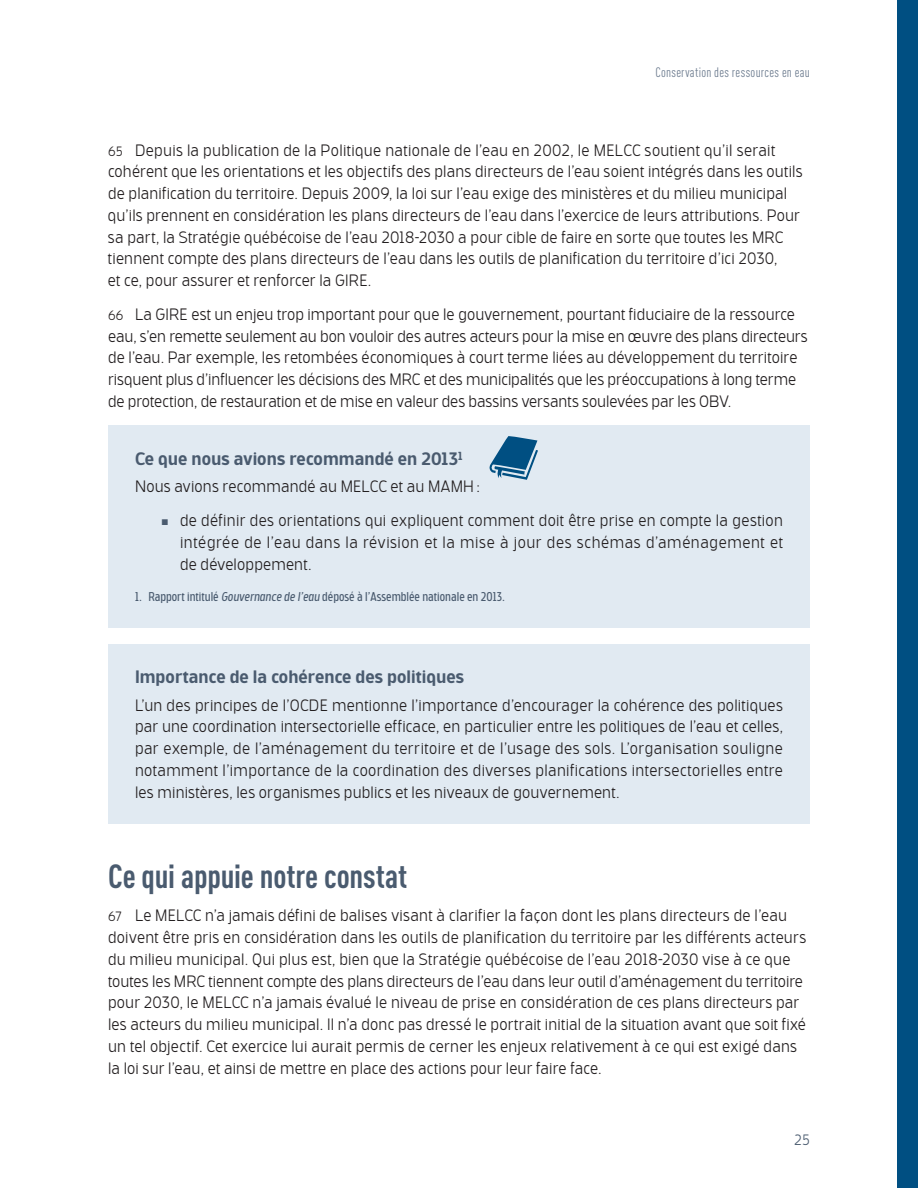
<style>
.page{position:relative;width:918px;height:1188px;background:#fff}
.page>*{position:absolute;margin:0;border:0;box-sizing:border-box;transform-origin:0 0}
.t1{font:700 condensed 33px "DIN Offc";letter-spacing:-.005em;color:#4a5b6f}
.t2{font:500 18px "Bosphorus 50 Normal 54";color:#4a5b6f}
.t3{font:300 16.5px/21.8px "Bosphorus 50 Normal 52";letter-spacing:.01em;color:#231f20}
.t4{font:300 15px "Bosphorus 50 Normal 52";color:#4a5b6f}
.t5{font:condensed 13.5px "DIN Offc";letter-spacing:.025em;color:#6d7c8f}
.t6{font:12.75px "Bosphorus 40 Condensed 43";color:#4a5b6f}
.s1{font-size:13.5px}
.s2{color:#4a5b6f}
.s3{font-style:italic}
</style>
<div class="page">
<div style="left:108px;top:426px;width:702px;height:55px;background:#e1eaf2"></div>
<div style="left:108px;top:468px;width:702px;height:40px;background:#e1eaf2"></div>
<div style="left:108px;top:502px;width:702px;height:84px;background:#e1eaf2"></div>
<div style="left:108px;top:579px;width:702px;height:49px;background:#e1eaf2"></div>
<div style="left:108px;top:644px;width:702px;height:55px;background:#e1eaf2"></div>
<div style="left:108px;top:686px;width:702px;height:138px;background:#e1eaf2"></div>
<svg style="left:489px;top:436px;width:49px;height:44px"></svg>
<div style="left:897px;top:0;width:21px;height:1188px;background:#004f82"></div>
<p class="t5" style="left:655px;top:65px;width:156px">Conservation des ressources en eau</p>
<p class="t3" style="left:108px;top:139px;width:696px"><span class="s1">65</span> Depuis la publication de la Politique nationale de l’eau en 2002, le MELCC soutient qu’il serait cohérent que les orientations et les objectifs des plans directeurs de l’eau soient intégrés dans les outils de planification du territoire. Depuis 2009, la loi sur l’eau exige des ministères et du milieu municipal qu’ils prennent en considération les plans directeurs de l’eau dans l’exercice de leurs attributions. Pour sa part, la Stratégie québécoise de l’eau 2018-2030 a pour cible de faire en sorte que toutes les MRC tiennent compte des plans directeurs de l’eau dans les outils de planification du territoire d’ici 2030,<br>et ce, pour assurer et renforcer la GIRE.</p>
<p class="t3" style="left:108px;top:304px;width:701px"><span class="s1">66</span> La GIRE est un enjeu trop important pour que le gouvernement, pourtant fiduciaire de la ressource eau, s’en remette seulement au bon vouloir des autres acteurs pour la mise en œuvre des plans directeurs de l’eau. Par exemple, les retombées économiques à court terme liées au développement du territoire risquent plus d’influencer les décisions des MRC et des municipalités que les préoccupations à long terme de protection, de restauration et de mise en valeur des bassins versants soulevées par les OBV.</p>
<p class="t2" style="left:135px;top:447px;width:330px">Ce que nous avions recommandé en 2013<sup>1</sup></p>
<p class="t3" style="left:135px;top:476px;width:346px">Nous avions recommandé au MELCC et au MAMH:</p>
<p class="t3" style="left:180px;top:510px;width:605px;text-align:justify;text-indent:-18px"><span class="s2">■</span> de définir des orientations qui expliquent comment doit être prise en compte la gestion intégrée de l’eau dans la révision et la mise à jour des schémas d’aménagement et de développement.</p>
<p class="t6" style="left:135px;top:589px;width:372px">1. Rapport intitulé <span class="s3">Gouvernance de l’eau</span> déposé à l’Assemblée nationale en 2013.</p>
<p class="t2" style="left:135px;top:666px;width:331px">Importance de la cohérence des politiques</p>
<p class="t3" style="left:135px;top:694px;width:650px;text-align:justify">L’un des principes de l’OCDE mentionne l’importance d’encourager la cohérence des politiques par une coordination intersectorielle efficace, en particulier entre les politiques de l’eau et celles, par exemple, de l’aménagement du territoire et de l’usage des sols. L’organisation souligne notamment l’importance de la coordination des diverses planifications intersectorielles entre les ministères, les organismes publics et les niveaux de gouvernement.</p>
<h1 class="t1" style="left:108px;top:856px;width:301px">Ce qui appuie notre constat</h1>
<p class="t3" style="left:108px;top:905px;width:700px"><span class="s1">67</span> Le MELCC n’a jamais défini de balises visant à clarifier la façon dont les plans directeurs de l’eau doivent être pris en considération dans les outils de planification du territoire par les différents acteurs du milieu municipal. Qui plus est, bien que la Stratégie québécoise de l’eau 2018-2030 vise à ce que toutes les MRC tiennent compte des plans directeurs de l’eau dans leur outil d’aménagement du territoire pour 2030, le MELCC n’a jamais évalué le niveau de prise en considération de ces plans directeurs par les acteurs du milieu municipal. Il n’a donc pas dressé le portrait initial de la situation avant que soit fixé un tel objectif. Cet exercice lui aurait permis de cerner les enjeux relativement à ce qui est exigé dans la loi sur l’eau, et ainsi de mettre en place des actions pour leur faire face.</p>
<p class="t4" style="left:794px;top:1131px;width:17px">25</p>
</div>
